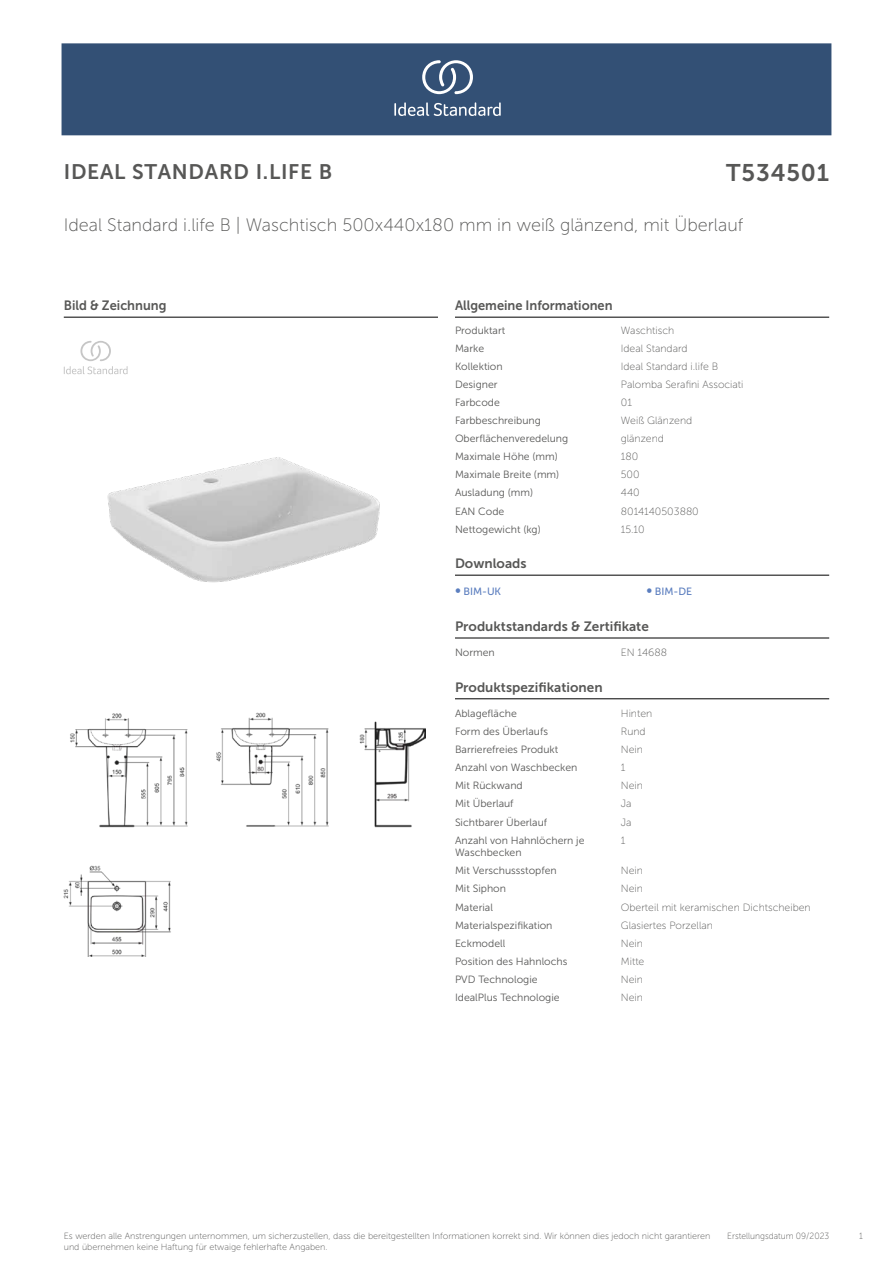
<style>
.page{position:relative;width:893px;height:1263px;background:#fff}
.page>*{position:absolute;margin:0;border:0;box-sizing:border-box;transform-origin:0 0}
.t1{font:24px "Museo Sans 700";letter-spacing:.035em;color:#575756}
.t2{font:21px "Museo Sans 700";letter-spacing:.035em;color:#575756}
.t3{font:18px "Museo Sans 100";color:#575756}
.t4{font:13.5px "Museo Sans 700";color:#575756}
.t5{font:13.5px "Museo Sans 700";color:#575756;scale:.95 1}
.t6{font:10.5px/12.6px "Museo Sans 300";color:#575756}
.t7{font:10.5px "Museo Sans 100";color:#575756}
.t8{font:10.5px "Museo Sans 500";color:#5b7ebf}
.t9{font:9px "Museo Sans 100";color:#575756}
.t10{font:9px "Museo Sans 100";color:#575756;scale:.95 1}
.s1{font-size:15px}
</style>
<div class="page">
<div style="left:62px;top:43px;width:769px;height:92px;background:#335075"></div>
<svg style="left:394px;top:102px;width:107px;height:14px"></svg>
<svg style="left:422px;top:60px;width:51px;height:34px"></svg>
<hr style="left:455px;top:317px;width:374px;height:1px;background:#000">
<hr style="left:455px;top:575px;width:374px;height:1px;background:#000">
<hr style="left:455px;top:638px;width:374px;height:1px;background:#000">
<hr style="left:455px;top:698px;width:374px;height:1px;background:#000">
<hr style="left:64px;top:317px;width:374px;height:1px;background:#000">
<svg style="left:64px;top:341px;width:64px;height:33px"></svg>
<img style="left:64px;top:713px;width:361px;height:244px">
<img style="left:107px;top:457px;width:273px;height:126px">
<h2 class="t2" style="left:64px;top:160px;width:270px">IDEAL STANDARD I.LIFE B</h2>
<h1 class="t1" style="left:726px;top:160px;width:104px">T534501</h1>
<h3 class="t3" style="left:64px;top:215px;width:681px">Ideal Standard i.life B | Waschtisch 500x440x180 mm in weiß glänzend, mit Überlauf</h3>
<p class="t5" style="left:64px;top:298px;width:110px">Bild &amp; Zeichnung</p>
<p class="t5" style="left:455px;top:298px;width:167px">Allgemeine Informationen</p>
<p class="t6" style="left:455px;top:324px;width:52px">Produktart</p>
<p class="t7" style="left:621px;top:325px;width:55px">Waschtisch</p>
<p class="t6" style="left:455px;top:342px;width:31px">Marke</p>
<p class="t7" style="left:621px;top:343px;width:68px">Ideal Standard</p>
<p class="t6" style="left:455px;top:360px;width:49px">Kollektion</p>
<p class="t7" style="left:621px;top:361px;width:99px">Ideal Standard i.life B</p>
<p class="t6" style="left:455px;top:378px;width:44px">Designer</p>
<p class="t7" style="left:621px;top:379px;width:124px">Palomba Serafini Associati</p>
<p class="t6" style="left:455px;top:396px;width:46px">Farbcode</p>
<p class="t7" style="left:621px;top:397px;width:13px">01</p>
<p class="t6" style="left:455px;top:414px;width:87px">Farbbeschreibung</p>
<p class="t7" style="left:621px;top:415px;width:73px">Weiß Glänzend</p>
<p class="t6" style="left:455px;top:432px;width:115px">Oberflächenveredelung</p>
<p class="t7" style="left:621px;top:433px;width:45px">glänzend</p>
<p class="t6" style="left:455px;top:450px;width:104px">Maximale Höhe (mm)</p>
<p class="t7" style="left:621px;top:451px;width:19px">180</p>
<p class="t6" style="left:455px;top:469px;width:106px">Maximale Breite (mm)</p>
<p class="t7" style="left:621px;top:469px;width:20px">500</p>
<p class="t6" style="left:455px;top:487px;width:80px">Ausladung (mm)</p>
<p class="t7" style="left:621px;top:487px;width:20px">440</p>
<p class="t6" style="left:455px;top:505px;width:51px">EAN Code</p>
<p class="t7" style="left:621px;top:505px;width:79px">8014140503880</p>
<p class="t6" style="left:455px;top:523px;width:87px">Nettogewicht (kg)</p>
<p class="t7" style="left:621px;top:523px;width:25px">15.10</p>
<p class="t4" style="left:455px;top:556px;width:73px">Downloads</p>
<p class="t8" style="left:455px;top:585px;width:48px"><span class="s1">•</span> BIM-UK</p>
<p class="t8" style="left:646px;top:585px;width:47px"><span class="s1">•</span> BIM-DE</p>
<p class="t4" style="left:455px;top:619px;width:195px">Produktstandards &amp; Zertifikate</p>
<p class="t6" style="left:455px;top:646px;width:41px">Normen</p>
<p class="t7" style="left:621px;top:647px;width:48px">EN 14688</p>
<p class="t4" style="left:455px;top:680px;width:149px">Produktspezifikationen</p>
<p class="t6" style="left:455px;top:707px;width:63px">Ablagefläche</p>
<p class="t7" style="left:621px;top:708px;width:33px">Hinten</p>
<p class="t6" style="left:455px;top:725px;width:95px">Form des Überlaufs</p>
<p class="t7" style="left:621px;top:726px;width:26px">Rund</p>
<p class="t6" style="left:455px;top:743px;width:105px">Barrierefreies Produkt</p>
<p class="t7" style="left:621px;top:744px;width:24px">Nein</p>
<p class="t6" style="left:455px;top:761px;width:124px">Anzahl von Waschbecken</p>
<p class="t7" style="left:621px;top:762px;width:6px">1</p>
<p class="t6" style="left:455px;top:779px;width:69px">Mit Rückwand</p>
<p class="t7" style="left:621px;top:780px;width:24px">Nein</p>
<p class="t6" style="left:455px;top:798px;width:60px">Mit Überlauf</p>
<p class="t7" style="left:621px;top:798px;width:12px">Ja</p>
<p class="t6" style="left:455px;top:816px;width:94px">Sichtbarer Überlauf</p>
<p class="t7" style="left:621px;top:816px;width:12px">Ja</p>
<p class="t6" style="left:455px;top:834px;width:131px">Anzahl von Hahnlöchern je<br>Waschbecken</p>
<p class="t7" style="left:621px;top:834px;width:6px">1</p>
<p class="t6" style="left:455px;top:864px;width:103px">Mit Verschussstopfen</p>
<p class="t7" style="left:621px;top:865px;width:24px">Nein</p>
<p class="t6" style="left:455px;top:882px;width:52px">Mit Siphon</p>
<p class="t7" style="left:621px;top:883px;width:24px">Nein</p>
<p class="t6" style="left:455px;top:901px;width:39px">Material</p>
<p class="t7" style="left:621px;top:901px;width:191px">Oberteil mit keramischen Dichtscheiben</p>
<p class="t6" style="left:455px;top:919px;width:99px">Materialspezifikation</p>
<p class="t7" style="left:621px;top:919px;width:94px">Glasiertes Porzellan</p>
<p class="t6" style="left:455px;top:937px;width:52px">Eckmodell</p>
<p class="t7" style="left:621px;top:937px;width:24px">Nein</p>
<p class="t6" style="left:455px;top:955px;width:114px">Position des Hahnlochs</p>
<p class="t7" style="left:621px;top:955px;width:25px">Mitte</p>
<p class="t6" style="left:455px;top:973px;width:84px">PVD Technologie</p>
<p class="t7" style="left:621px;top:974px;width:24px">Nein</p>
<p class="t6" style="left:455px;top:991px;width:106px">IdealPlus Technologie</p>
<p class="t7" style="left:621px;top:992px;width:24px">Nein</p>
<p class="t10" style="left:727px;top:1231px;width:109px">Erstellungsdatum 09/2023</p>
<p class="t9" style="left:64px;top:1231px;width:648px">Es werden alle Anstrengungen unternommen, um sicherzustellen, dass die bereitgestellten Informationen korrekt sind. Wir können dies jedoch nicht garantieren</p>
<p class="t10" style="left:859px;top:1231px;width:5px">1</p>
<p class="t9" style="left:64px;top:1242px;width:265px">und übernehmen keine Haftung für etwaige fehlerhafte Angaben.</p>
</div>
